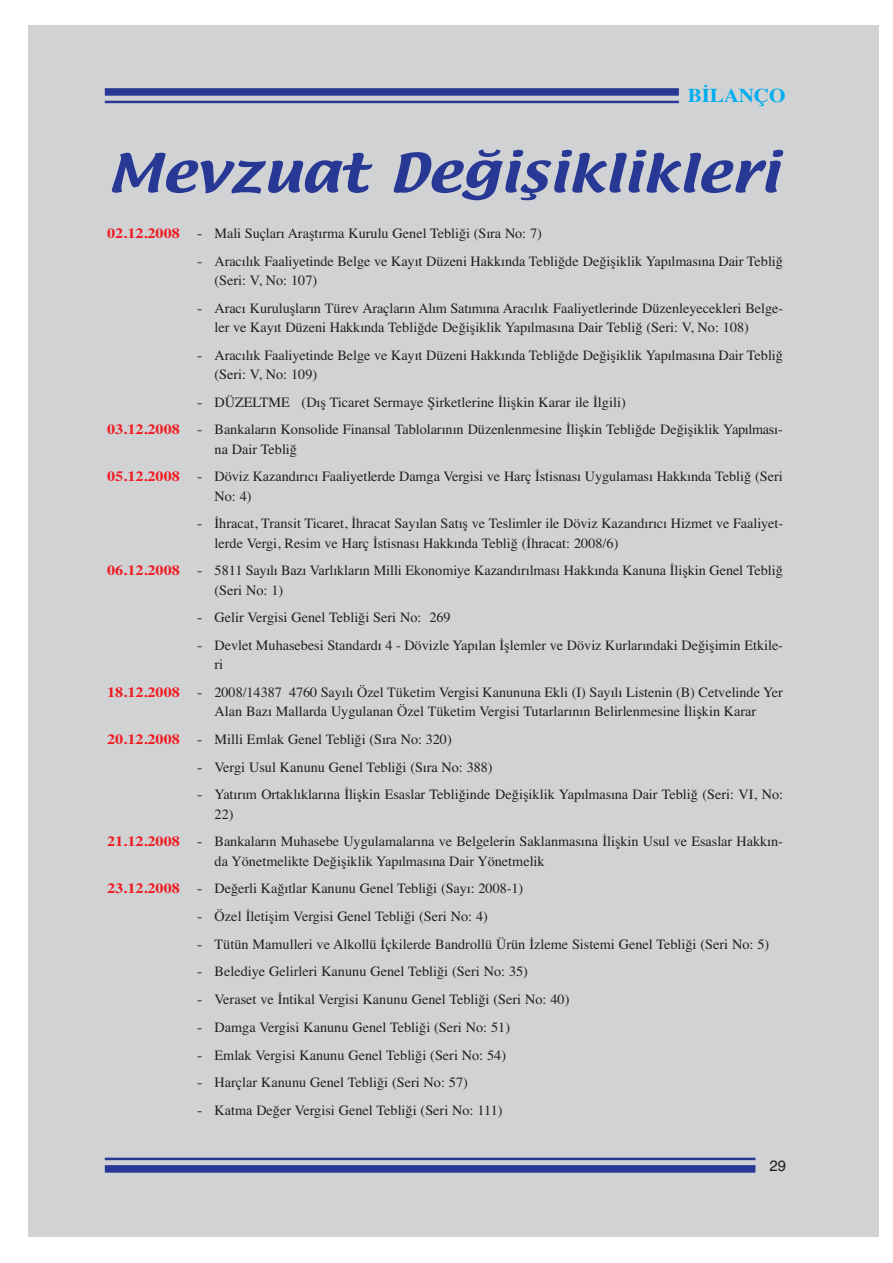
<style>
.page{position:relative;width:893px;height:1263px;background:#fff}
.page>*{position:absolute;margin:0;border:0;box-sizing:border-box;transform-origin:0 0}
.t1{font:47.25px "Textile TU Regular";color:#273895;scale:1.22 1}
.t2{font:700 19.5px "Times TU";letter-spacing:-.01em;color:#00aeef;scale:1.09 1}
.t3{font:15px "Helvetica TU";color:#231f20}
.t4{font:14.25px/19.2px "Times TU";letter-spacing:-.005em;color:#231f20;scale:1.13 1}
.t5{font:14.25px/27.8px "Times TU";letter-spacing:-.005em;color:#231f20}
.s1{font-weight:700;color:#ee1e24}
</style>
<div class="page">
<div style="left:28px;top:25px;width:851px;height:1212px;background:#d1d2d4"></div>
<hr style="left:105px;top:1158px;width:650px;height:2px;background:#273895">
<div style="left:105px;top:1165px;width:650px;height:8px;background:#273895"></div>
<div style="left:105px;top:88px;width:574px;height:8px;background:#273895"></div>
<hr style="left:105px;top:101px;width:574px;height:2px;background:#273895">
<h2 class="t2" style="left:688px;top:83px;width:91px">BİLANÇO</h2>
<h1 class="t1" style="left:107px;top:148px;width:552px">Mevzuat Değişiklikleri</h1>
<p class="t4" style="left:107px;top:224px;width:386px"><span class="s1">02.12.2008</span> - Mali Suçları Araştırma Kurulu Genel Tebliği (Sıra No: 7)</p>
<p class="t4" style="left:215px;top:251px;width:505px;text-indent:-17px">- Aracılık Faaliyetinde Belge ve Kayıt Düzeni Hakkında Tebliğde Değişiklik Yapılmasına Dair Tebliğ (Seri: V, No: 107)</p>
<p class="t4" style="left:215px;top:298px;width:505px;text-indent:-17px">- Aracı Kuruluşların Türev Araçların Alım Satımına Aracılık Faaliyetlerinde Düzenleyecekleri Belge&shy;ler ve Kayıt Düzeni Hakkında Tebliğde Değişiklik Yapılmasına Dair Tebliğ (Seri: V, No: 108)</p>
<p class="t4" style="left:215px;top:345px;width:505px;text-indent:-17px">- Aracılık Faaliyetinde Belge ve Kayıt Düzeni Hakkında Tebliğde Değişiklik Yapılmasına Dair Tebliğ (Seri: V, No: 109)</p>
<p class="t4" style="left:107px;top:388px;width:599px;line-height:27.8px;text-indent:90px">- DÜZELTME (Dış Ticaret Sermaye Şirketlerine İlişkin Karar ile İlgili)<br><span class="s1">03.12.2008</span> - Bankaların Konsolide Finansal Tablolarının Düzenlenmesine İlişkin Tebliğde Değişiklik Yapılması-</p>
<p class="t5" style="left:107px;top:435px;width:677px;text-indent:107px">na Dair Tebliğ<br><span class="s1">05.12.2008</span> - Döviz Kazandırıcı Faaliyetlerde Damga Vergisi ve Harç İstisnası Uygulaması Hakkında Tebliğ (Seri</p>
<p class="t5" style="left:215px;top:482px;width:39px">No: 4)</p>
<p class="t4" style="left:215px;top:514px;width:505px;text-indent:-17px">- İhracat, Transit Ticaret, İhracat Sayılan Satış ve Teslimler ile Döviz Kazandırıcı Hizmet ve Faaliyet&shy;lerde Vergi, Resim ve Harç İstisnası Hakkında Tebliğ (İhracat: 2008/6)</p>
<p class="t4" style="left:215px;top:561px;width:504px;text-indent:-107px"><span class="s1">06.12.2008</span> - 5811 Sayılı Bazı Varlıkların Milli Ekonomiye Kazandırılması Hakkında Kanuna İlişkin Genel Tebliğ (Seri No: 1)</p>
<p class="t4" style="left:197px;top:608px;width:226px">- Gelir Vergisi Genel Tebliği Seri No: 269</p>
<p class="t4" style="left:215px;top:635px;width:505px;text-indent:-17px">- Devlet Muhasebesi Standardı 4 - Dövizle Yapılan İşlemler ve Döviz Kurlarındaki Değişimin Etkile&shy;ri</p>
<p class="t4" style="left:215px;top:682px;width:505px;text-indent:-107px"><span class="s1">18.12.2008</span> - 2008/14387 4760 Sayılı Özel Tüketim Vergisi Kanununa Ekli (I) Sayılı Listenin (B) Cetvelinde Yer<br>Alan Bazı Mallarda Uygulanan Özel Tüketim Vergisi Tutarlarının Belirlenmesine İlişkin Karar</p>
<p class="t4" style="left:107px;top:729px;width:306px"><span class="s1">20.12.2008</span> - Milli Emlak Genel Tebliği (Sıra No: 320)</p>
<p class="t4" style="left:197px;top:757px;width:263px">- Vergi Usul Kanunu Genel Tebliği (Sıra No: 388)</p>
<p class="t4" style="left:215px;top:785px;width:505px;text-indent:-17px">- Yatırım Ortaklıklarına İlişkin Esaslar Tebliğinde Değişiklik Yapılmasına Dair Tebliğ (Seri: VI, No:<br>22)</p>
<p class="t4" style="left:215px;top:832px;width:505px;text-indent:-107px"><span class="s1">21.12.2008</span> - Bankaların Muhasebe Uygulamalarına ve Belgelerin Saklanmasına İlişkin Usul ve Esaslar Hakkın&shy;da Yönetmelikte Değişiklik Yapılmasına Dair Yönetmelik</p>
<p class="t4" style="left:107px;top:879px;width:370px"><span class="s1">23.12.2008</span> - Değerli Kağıtlar Kanunu Genel Tebliği (Sayı: 2008-1)</p>
<p class="t4" style="left:197px;top:906px;width:259px">- Özel İletişim Vergisi Genel Tebliği (Seri No: 4)</p>
<p class="t4" style="left:197px;top:934px;width:508px">- Tütün Mamulleri ve Alkollü İçkilerde Bandrollü Ürün İzleme Sistemi Genel Tebliği (Seri No: 5)</p>
<p class="t4" style="left:197px;top:962px;width:294px">- Belediye Gelirleri Kanunu Genel Tebliği (Seri No: 35)</p>
<p class="t4" style="left:197px;top:990px;width:331px">- Veraset ve İntikal Vergisi Kanunu Genel Tebliği (Seri No: 40)</p>
<p class="t4" style="left:197px;top:1017px;width:279px">- Damga Vergisi Kanunu Genel Tebliği (Seri No: 51)</p>
<p class="t4" style="left:197px;top:1045px;width:275px">- Emlak Vergisi Kanunu Genel Tebliği (Seri No: 54)</p>
<p class="t4" style="left:197px;top:1073px;width:241px">- Harçlar Kanunu Genel Tebliği (Seri No: 57)</p>
<p class="t4" style="left:197px;top:1100px;width:272px">- Katma Değer Vergisi Genel Tebliği (Seri No: 111)</p>
<p class="t3" style="left:770px;top:1157px;width:18px">29</p>
</div>
